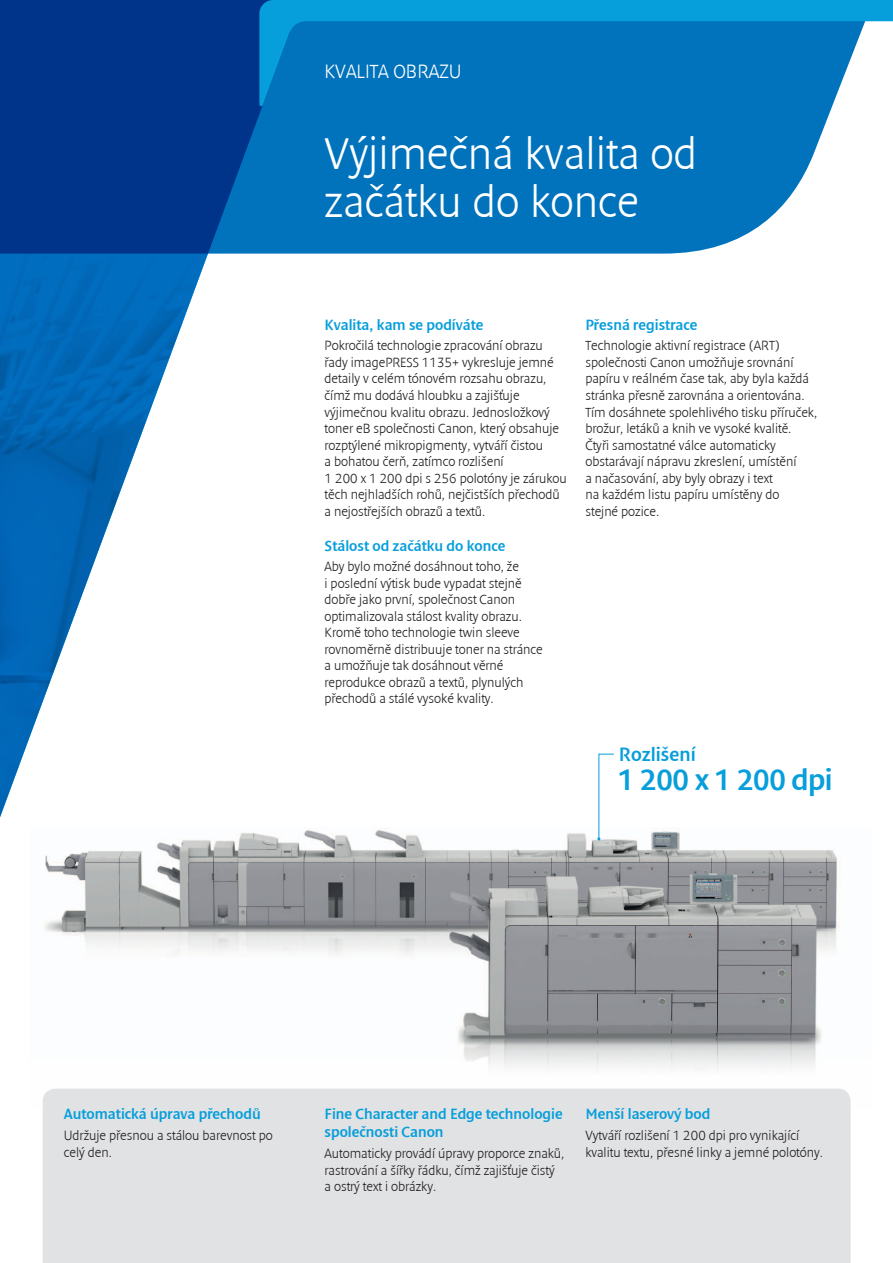
<style>
.page{position:relative;width:893px;height:1263px;background:#fff}
.page>*{position:absolute;margin:0;border:0;box-sizing:border-box;transform-origin:0 0}
.Heading_Medium{font:45px/48px "Denda New Light CE";color:#fff}
.Body_Copy_2mm_Space{font:30px "Denda New CE";letter-spacing:-.02em;color:#069edb}
.Heading_Medium-2{font:19.5px "Denda New Light CE";color:#fff}
.Body_Copy_2mm_Space-2{font:19.5px "Denda New CE";color:#069edb}
.Sub_Heading{font:15px/18px "Denda New CE";color:#069edb}
.Body_Copy_2mm_Space-3{font:15px "Denda New CE";color:#069edb}
.Body_Copy_2mm_Space-4{font:13.5px/16.5px "Denda New Light CE";color:#231f20}
</style>
<div class="page">
<img style="left:328px;top:829px;width:511px;height:260px">
<div style="left:43px;top:1089px;width:808px;height:174px;background:#e1e2e4"></div>
<svg style="left:0;top:254px;width:328px;height:945px"></svg>
<svg style="left:337px;top:106px;width:496px;height:148px;background:#167fc1"></svg>
<svg style="left:0;top:0;width:337px;height:254px;background:#003f93"></svg>
<svg style="left:259px;top:0;width:634px;height:106px;background:#0f84c6"></svg>
<svg style="left:597px;top:753px;width:18px;height:87px"></svg>
<p class="Heading_Medium-2" style="left:325px;top:60px;width:138px">KVALITA OBRAZU</p>
<p class="Heading_Medium" style="left:325px;top:130px;width:374px">Výjimečná kvalita od začátku do konce</p>
<p class="Sub_Heading" style="left:325px;top:316px;width:160px">Kvalita, kam se podíváte</p>
<p class="Body_Copy_2mm_Space-4" style="left:325px;top:338px;width:244px">Pokročilá technologie zpracování obrazu řady imagePRESS 1135+ vykresluje jemné detaily v celém tónovém rozsahu obrazu, čímž mu dodává hloubku a zajišťuje výjimečnou kvalitu obrazu. Jednosložkový toner eB společnosti Canon, který obsahuje rozptýlené mikropigmenty, vytváří čistou<br>a bohatou čerň, zatímco rozlišení<br>1 200 x 1 200 dpi s 256 polotóny je zárukou těch nejhladších rohů, nejčistších přechodů a nejostřejších obrazů a textů.</p>
<p class="Body_Copy_2mm_Space-3" style="left:325px;top:537px;width:182px">Stálost od začátku do konce</p>
<p class="Body_Copy_2mm_Space-4" style="left:325px;top:558px;width:220px">Aby bylo možné dosáhnout toho, že<br>i poslední výtisk bude vypadat stejně dobře jako první, společnost Canon optimalizovala stálost kvality obrazu.<br>Kromě toho technologie twin sleeve rovnoměrně distribuuje toner na stránce a umožňuje tak dosáhnout věrné reprodukce obrazů a textů, plynulých přechodů a stálé vysoké kvality.</p>
<p class="Body_Copy_2mm_Space-3" style="left:585px;top:316px;width:114px">Přesná registrace</p>
<p class="Body_Copy_2mm_Space-4" style="left:585px;top:338px;width:233px">Technologie aktivní registrace (ART) společnosti Canon umožňuje srovnání papíru v reálném čase tak, aby byla každá stránka přesně zarovnána a orientována.<br>Tím dosáhnete spolehlivého tisku příruček, brožur, letáků a knih ve vysoké kvalitě.<br>Čtyři samostatné válce automaticky obstarávají nápravu zkreslení, umístění<br>a načasování, aby byly obrazy i text<br>na každém listu papíru umístěny do<br>stejné pozice.</p>
<p class="Body_Copy_2mm_Space-2" style="left:619px;top:743px;width:78px">Rozlišení</p>
<p class="Body_Copy_2mm_Space" style="left:618px;top:763px;width:216px">1 200 x 1 200 dpi</p>
<p class="Sub_Heading" style="left:64px;top:1106px;width:198px">Automatická úprava přechodů</p>
<p class="Body_Copy_2mm_Space-4" style="left:64px;top:1127px;width:211px">Udržuje přesnou a stálou barevnost po celý den.</p>
<p class="Sub_Heading" style="left:325px;top:1106px;width:240px">Fine Character and Edge technologie společnosti Canon</p>
<p class="Body_Copy_2mm_Space-4" style="left:325px;top:1145px;width:241px">Automaticky provádí úpravy proporce znaků, rastrování a šířky řádku, čímž zajišťuje čistý a ostrý text i obrázky.</p>
<p class="Sub_Heading" style="left:585px;top:1106px;width:126px">Menší laserový bod</p>
<p class="Body_Copy_2mm_Space-4" style="left:585px;top:1127px;width:239px">Vytváří rozlišení 1 200 dpi pro vynikající kvalitu textu, přesné linky a jemné polotóny.</p>
</div>
